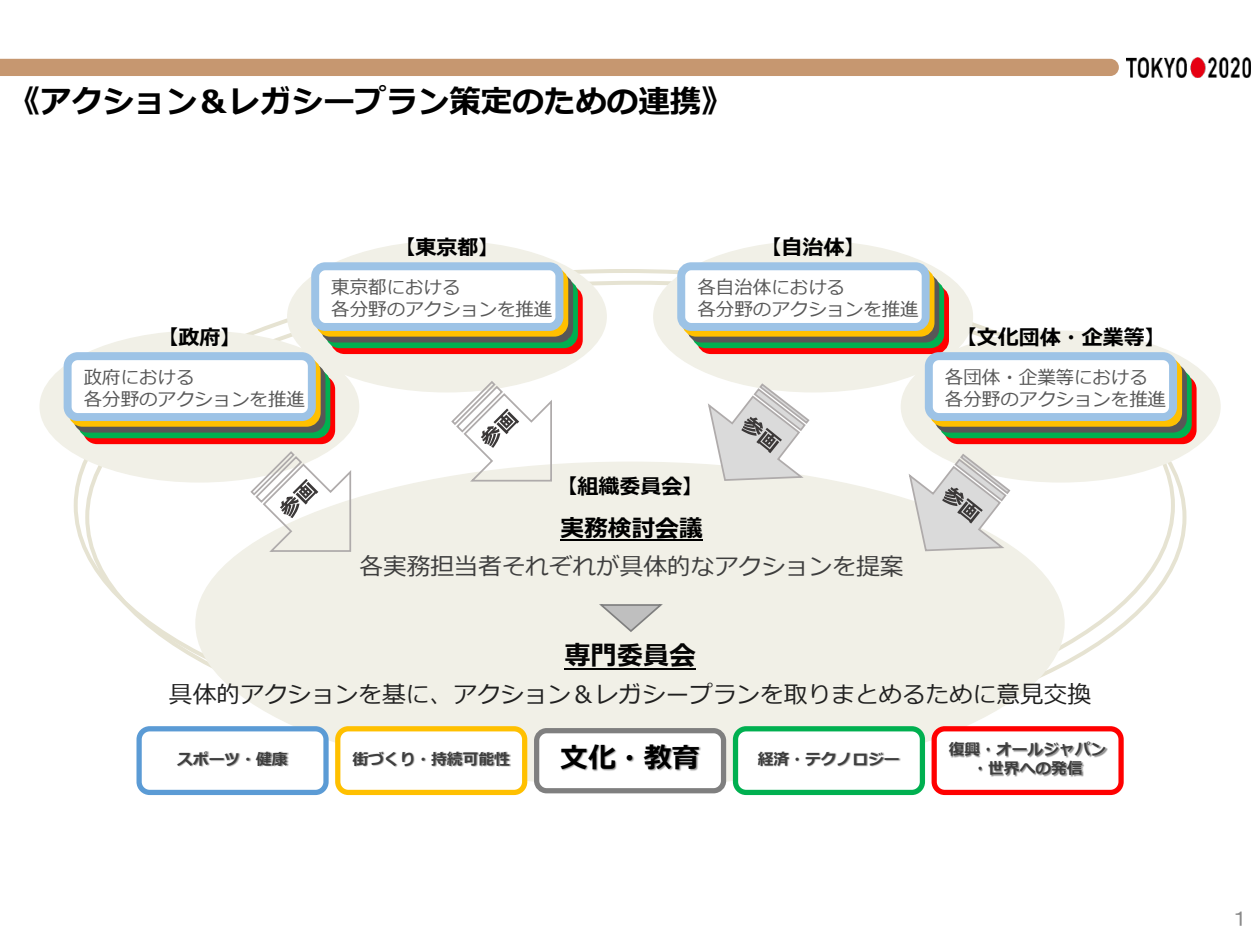
<style>
.page{position:relative;width:1260px;height:945px;background:#fff}
.page>*{position:absolute;margin:0;border:0;box-sizing:border-box;transform-origin:0 0}
.t1{font:700 31.5px "Meiryo";color:#000}
.t2{font:700 28px "Meiryo";color:#000}
.t3{font:700 26.25px "Meiryo";color:#050505}
.t4{font:23.8px "Meiryo";color:#202020}
.t5{font:23.8px "Meiryo";color:#3e3e3e}
.t6{font:700 23.8px "Meiryo";color:#000}
.t7{font:700 21px "Meiryo";color:#000}
.t8{font:21px "MS P Gothic";color:#898989}
.t9{font:18.55px "Meiryo";color:#575757}
.t10{font:700 15.75px "Meiryo";color:#3e3e3e}
</style>
<div class="page">
<div style="left:0;top:59px;width:1119px;height:17px;background:#c69770"></div>
<img style="left:1126px;top:58px;width:124px;height:19px">
<div style="left:195px;top:462px;width:870px;height:324px;background:#f1f0e7;border-radius:50%"></div>
<hr style="left:560px;top:540px;width:143px;height:1px;background:#000">
<hr style="left:564px;top:668px;width:132px;height:1px;background:#050505">
<div style="left:932px;top:726px;width:192px;height:69px;background:#fff;border:5px solid #f00;border-radius:11px"></div>
<img style="left:949px;top:736px;width:169px;height:22px">
<img style="left:962px;top:755px;width:132px;height:36px">
<div style="left:736px;top:729px;width:186px;height:63px;background:#fff;border-radius:11px"></div>
<div style="left:733px;top:726px;width:192px;height:69px;border:5px solid #00b050;border-radius:11px"></div>
<img style="left:758px;top:751px;width:143px;height:16px">
<div style="left:537px;top:731px;width:187px;height:60px;background:#fff;border-radius:10px"></div>
<div style="left:534px;top:728px;width:192px;height:65px;border:5px solid #7f7f7f;border-radius:10px"></div>
<img style="left:542px;top:735px;width:178px;height:59px">
<div style="left:335px;top:726px;width:192px;height:69px;background:#fff;border:5px solid #ffc000;border-radius:11px"></div>
<img style="left:353px;top:746px;width:169px;height:36px">
<div style="left:136px;top:726px;width:193px;height:69px;background:#fff;border:5px solid #5b9bd5;border-radius:11px"></div>
<img style="left:178px;top:751px;width:111px;height:16px">
<div style="left:287px;top:241px;width:320px;height:151px;background:#f1f0e7;border-radius:50%"></div>
<svg style="left:331px;top:285px;width:252px;height:69px;background:#f80d0a"></svg>
<div style="left:326px;top:280px;width:252px;height:68px;border:8px solid #00b050;border-radius:10px"></div>
<div style="left:321px;top:274px;width:252px;height:69px;border:8px solid #575757;border-radius:10px"></div>
<svg style="left:316px;top:268px;width:252px;height:69px;background:#f2b90b"></svg>
<div style="left:311px;top:262px;width:252px;height:69px;background:#fff;border:8px solid #9dc3e6;border-radius:10px"></div>
<div style="left:653px;top:241px;width:320px;height:151px;background:#f1f0e7;border-radius:50%"></div>
<svg style="left:697px;top:285px;width:252px;height:69px;background:#f70b08"></svg>
<div style="left:692px;top:280px;width:252px;height:68px;background:#00b050;border-radius:10px"></div>
<div style="left:687px;top:274px;width:252px;height:69px;border:8px solid #575757;border-radius:10px"></div>
<svg style="left:682px;top:268px;width:253px;height:69px;background:#f0b80b"></svg>
<div style="left:677px;top:262px;width:253px;height:69px;background:#fff;border:8px solid #9dc3e6;border-radius:10px"></div>
<div style="left:39px;top:331px;width:320px;height:152px;background:#f1f0e7;border-radius:50%"></div>
<svg style="left:83px;top:375px;width:252px;height:69px;background:#f30d09"></svg>
<div style="left:78px;top:370px;width:252px;height:68px;border:8px solid #00b050;border-radius:10px"></div>
<svg style="left:73px;top:364px;width:252px;height:69px;background:#535f58"></svg>
<div style="left:68px;top:358px;width:253px;height:69px;border:8px solid #ffc000;border-radius:10px"></div>
<div style="left:64px;top:352px;width:252px;height:69px;background:#fff;border:8px solid #9dc3e6;border-radius:10px"></div>
<div style="left:901px;top:331px;width:320px;height:152px;background:#f1f0e7;border-radius:50%"></div>
<svg style="left:944px;top:375px;width:253px;height:69px;background:#f5100d"></svg>
<svg style="left:939px;top:370px;width:253px;height:68px;background:#0aac50"></svg>
<svg style="left:935px;top:364px;width:252px;height:69px;background:#525f58"></svg>
<svg style="left:930px;top:358px;width:252px;height:69px;background:#f5ba09"></svg>
<div style="left:925px;top:352px;width:252px;height:69px;background:#fff;border:8px solid #9dc3e6;border-radius:10px"></div>
<svg style="left:908px;top:453px;width:103px;height:99px"></svg>
<svg style="left:250px;top:451px;width:102px;height:101px"></svg>
<svg style="left:450px;top:380px;width:103px;height:102px"></svg>
<svg style="left:706px;top:382px;width:105px;height:99px"></svg>
<svg style="left:599px;top:604px;width:64px;height:28px"></svg>
<p class="t1" style="left:8px;top:80px;width:726px">《アクション＆レガシープラン策定のための連携《</p>
<p class="t7" style="left:157px;top:322px;width:86px">【政府【</p>
<p class="t9" style="left:84px;top:364px;width:112px">政府における</p>
<p class="t9" style="left:84px;top:386px;width:223px">各分野のアクションを推進</p>
<p class="t7" style="left:394px;top:232px;width:106px">【東京都【</p>
<p class="t9" style="left:331px;top:274px;width:131px">東京都における</p>
<p class="t9" style="left:331px;top:296px;width:223px">各分野のアクションを推進</p>
<p class="t7" style="left:761px;top:232px;width:106px">【自治体【</p>
<p class="t9" style="left:697px;top:274px;width:149px">各自治体における</p>
<p class="t9" style="left:697px;top:296px;width:223px">各分野のアクションを推進</p>
<p class="t7" style="left:956px;top:322px;width:211px">【文化団体・企業等【</p>
<p class="t9" style="left:945px;top:364px;width:204px">各団体・企業等における</p>
<p class="t9" style="left:945px;top:386px;width:223px">各分野のアクションを推進</p>
<p class="t7" style="left:556px;top:472px;width:148px">【組織委員会【</p>
<p class="t6" style="left:560px;top:512px;width:144px">実務検討会議</p>
<p class="t5" style="left:359px;top:549px;width:546px">各実務担当者それぞれが具体的なアクションを提案</p>
<p class="t3" style="left:564px;top:638px;width:133px">専門委員会</p>
<p class="t4" style="left:169px;top:678px;width:924px">具体的アクションを基に、アクション＆レガシープランを取りまとめるために意見交換</p>
<p class="t10" style="left:949px;top:738px;width:159px">復興・オールジャパン</p>
<p class="t2" style="left:560px;top:738px;width:141px">文化・教育</p>
<p class="t10" style="left:177px;top:748px;width:112px">スポーツ・健康</p>
<p class="t10" style="left:352px;top:748px;width:159px">街づくり・持続可能性</p>
<p class="t10" style="left:758px;top:748px;width:143px">経済・テクノロジー</p>
<p class="t10" style="left:972px;top:757px;width:112px">・世界への発信</p>
<p class="t8" style="left:1233px;top:908px;width:16px">１</p>
</div>
